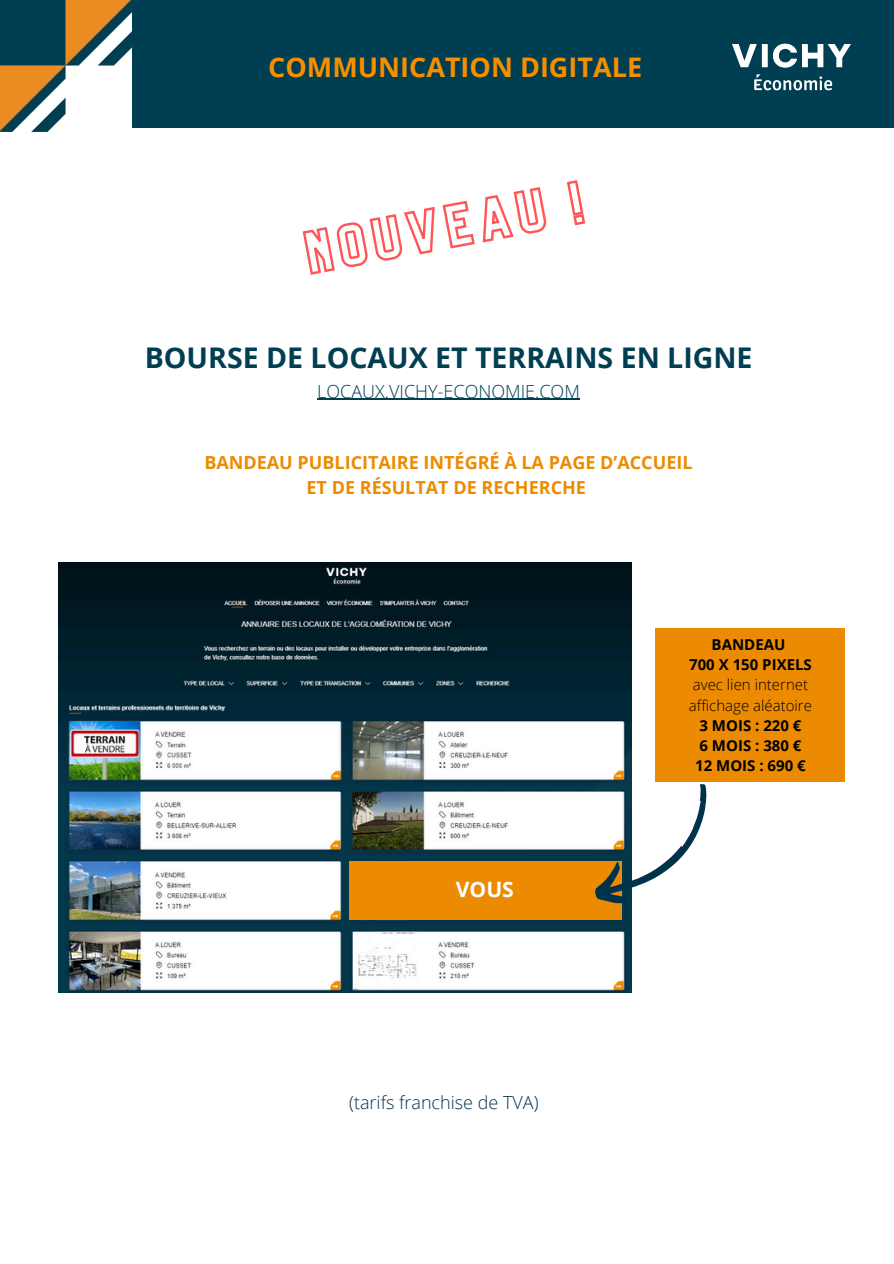
<style>
.page{position:relative;width:894px;height:1264px;background:#fff}
.page>*{position:absolute;margin:0;border:0;box-sizing:border-box;transform-origin:0 0}
.t1{font:700 28.5px "Open Sans";color:#003e51}
.t2{font:700 27px "Open Sans";color:#f68e00}
.t3{font:700 21.15px "Open Sans";color:#fff}
.t4{font:700 18px/24.8px "Open Sans";color:#ed8b00;text-align:center}
.t5{font:300 18px "Open Sans";color:#003e51}
.t6{font:300 18px "Open Sans";color:#00334b}
.t7{font:700 15px "Open Sans";color:#000}
.t8{font:300 15px "Open Sans";color:#000}
</style>
<div class="page">
<div style="left:0;top:0;width:893px;height:128px;background:#003e51"></div>
<div style="left:655px;top:628px;width:190px;height:153px;background:#ec8b01"></div>
<img style="left:732px;top:43px;width:119px;height:48px">
<img style="left:58px;top:562px;width:573px;height:430px">
<div style="left:349px;top:861px;width:273px;height:58px;background:#ec8b01"></div>
<svg style="left:585px;top:781px;width:147px;height:138px"></svg>
<img style="left:0;top:0;width:132px;height:131px">
<hr style="left:317px;top:399px;width:263px;height:1px;background:#003e51">
<svg style="left:302px;top:180px;width:284px;height:95px"></svg>
<p class="t2" style="left:268px;top:48px;width:375px">COMMUNICATION DIGITALE</p>
<p class="t1" style="left:145px;top:338px;width:609px">BOURSE DE LOCAUX ET TERRAINS EN LIGNE</p>
<p class="t5" style="left:317px;top:378px;width:264px">LOCAUX.VICHY-ECONOMIE.COM</p>
<p class="t4" style="left:204px;top:449px;width:489px">BANDEAU PUBLICITAIRE INTÉGRÉ À LA PAGE D’ACCUEIL<br>ET DE RÉSULTAT DE RECHERCHE</p>
<p class="t3" style="left:455px;top:874px;width:60px">VOUS</p>
<p class="t6" style="left:349px;top:1090px;width:191px">(tarifs franchise de TVA)</p>
<h2 class="t7" style="left:711px;top:633px;width:75px">BANDEAU</h2>
<h1 class="t7" style="left:689px;top:654px;width:124px">700 X 150 PIXELS</h1>
<h3 class="t8" style="left:692px;top:674px;width:117px">avec lien internet</h3>
<h5 class="t8" style="left:688px;top:694px;width:124px">affichage aléatoire</h5>
<p class="t7" style="left:699px;top:714px;width:103px">3 MOIS : 220 €</p>
<h4 class="t7" style="left:699px;top:735px;width:103px">6 MOIS : 380 €</h4>
<p class="t7" style="left:695px;top:755px;width:112px">12 MOIS : 690 €</p>
</div>
